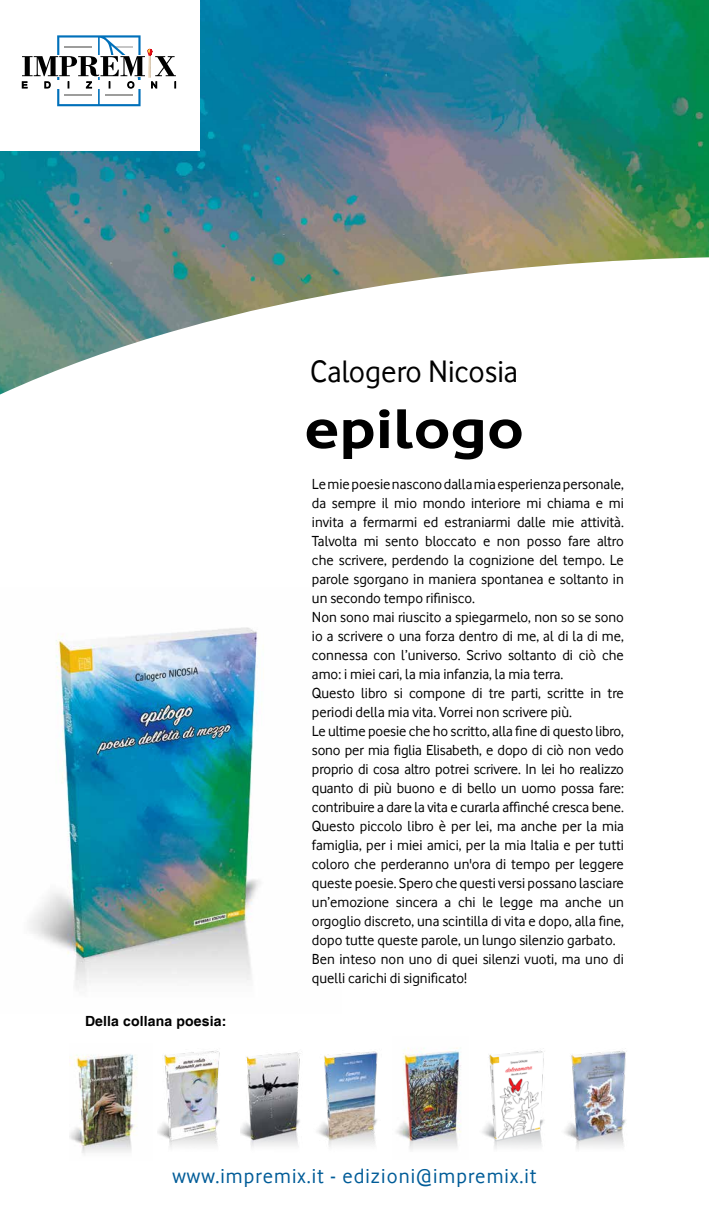
<style>
.page{position:relative;width:709px;height:1219px;background:#fff}
.page>*{position:absolute;margin:0;border:0;box-sizing:border-box;transform-origin:0 0}
.t1{font:700 58px "Vodafone Rg";color:#000;scale:1.2 1}
.t2{font:32px "Vodafone";color:#000}
.t3{font:21.4px "Vodafone";letter-spacing:.05em;color:#005c98}
.t4{font:15px/19px "Vodafone";color:#000}
.t5{font:700 14px "Helvetica";letter-spacing:.01em;color:#000}
</style>
<div class="page">
<img style="left:29px;top:627px;width:231px;height:362px">
<img style="left:0;top:0;width:709px;height:394px">
<div style="left:0;top:0;width:199px;height:150px;background:#fff"></div>
<svg style="left:22px;top:35px;width:154px;height:71px"></svg>
<img style="left:317px;top:1051px;width:61px;height:96px">
<img style="left:69px;top:1054px;width:68px;height:100px">
<img style="left:158px;top:1051px;width:62px;height:97px">
<img style="left:564px;top:1050px;width:63px;height:99px">
<img style="left:240px;top:1052px;width:61px;height:95px">
<img style="left:396px;top:1048px;width:65px;height:102px">
<img style="left:482px;top:1050px;width:63px;height:99px">
<h2 class="t2" style="left:310px;top:353px;width:210px">Calogero Nicosia</h2>
<h1 class="t1" style="left:304px;top:395px;width:184px">epilogo</h1>
<p class="t5" style="left:85px;top:1013px;width:143px">Della collana poesia:</p>
<p class="t4" style="left:312px;top:474px;width:313px">Le mie poesie nascono dalla mia esperienza personale, da sempre il mio mondo interiore mi chiama e mi invita a fermarmi ed estraniarmi dalle mie attività.<br>Talvolta mi sento bloccato e non posso fare altro che scrivere, perdendo la cognizione del tempo. Le parole sgorgano in maniera spontanea e soltanto in un secondo tempo rifinisco.<br>Non sono mai riuscito a spiegarmelo, non so se sono io a scrivere o una forza dentro di me, al di la di me, connessa con l’universo. Scrivo soltanto di ciò che amo: i miei cari, la mia infanzia, la mia terra.<br>Questo libro si compone di tre parti, scritte in tre periodi della mia vita. Vorrei non scrivere più.<br>Le ultime poesie che ho scritto, alla fine di questo libro, sono per mia figlia Elisabeth, e dopo di ciò non vedo proprio di cosa altro potrei scrivere. In lei ho realizzo quanto di più buono e di bello un uomo possa fare: contribuire a dare la vita e curarla affinché cresca bene.<br>Questo piccolo libro è per lei, ma anche per la mia famiglia, per i miei amici, per la mia Italia e per tutti coloro che perderanno un'ora di tempo per leggere queste poesie. Spero che questi versi possano lasciare un’emozione sincera a chi le legge ma anche un orgoglio discreto, una scintilla di vita e dopo, alla fine, dopo tutte queste parole, un lungo silenzio garbato.<br>Ben inteso non uno di quei silenzi vuoti, ma uno di quelli carichi di significato!</p>
<h3 class="t3" style="left:172px;top:1164px;width:365px">www.impremix.it - edizioni@impremix.it</h3>
</div>
